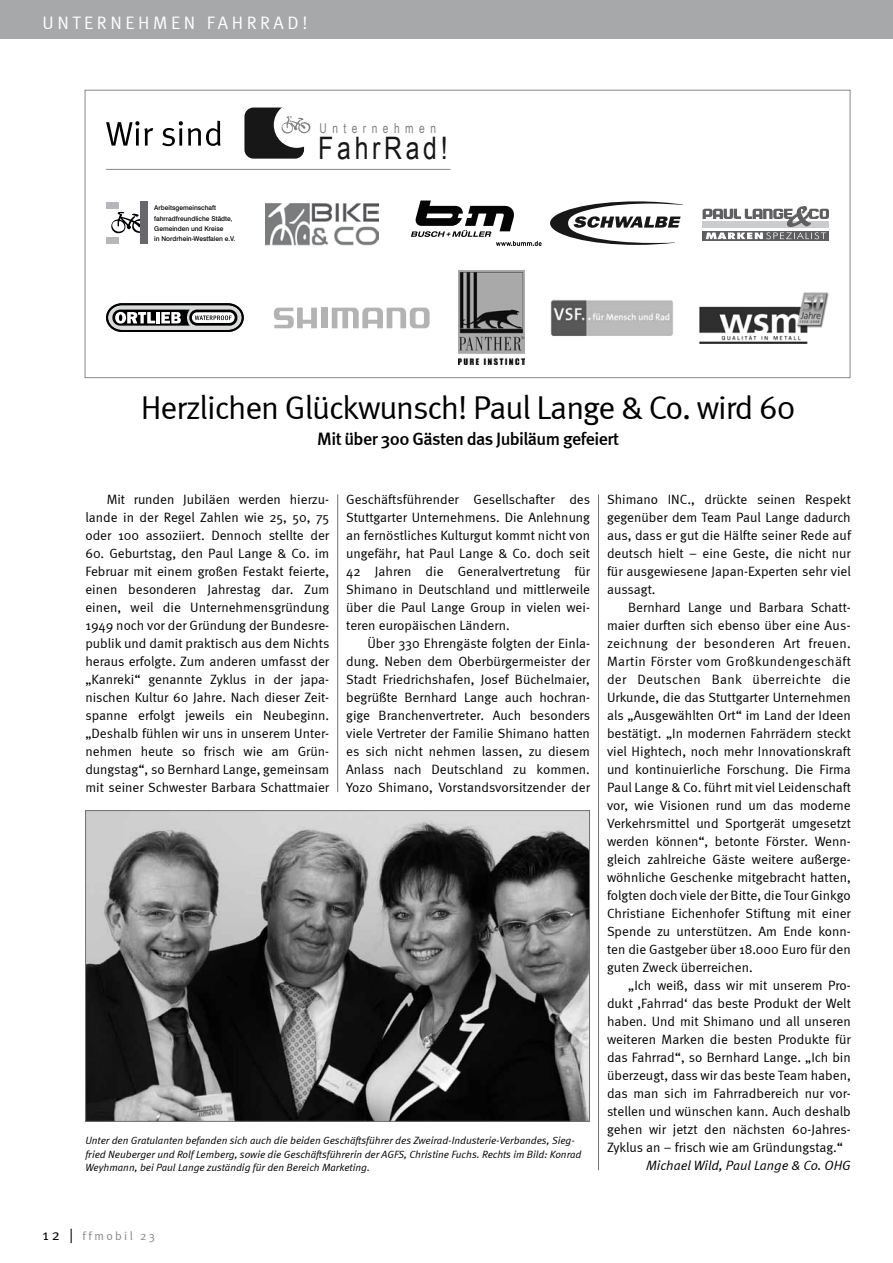
<style>
.page{position:relative;width:893px;height:1263px;background:#fff}
.page>*{position:absolute;margin:0;border:0;box-sizing:border-box;transform-origin:0 0}
.t1{font:33px "Meta Normal";letter-spacing:-.035em;color:#000}
.t2{font:31.05px "Arial";letter-spacing:.15em;color:#171717;scale:.8 1}
.t3{font:500 18px "Meta";letter-spacing:-.03em;color:#000}
.t4{font:18px "Meta Normal";letter-spacing:.2em;color:#fff}
.t5{font:13.65px "Arial Narrow";letter-spacing:.44em;color:#808080;scale:.91 1}
.t6{font:13.5px/18px "Meta Normal";color:#000;text-align:justify}
.t7{font:italic 13.5px "Meta Normal";color:#000}
.t8{font:12px "Meta Normal";letter-spacing:.195em;color:#87888a}
.t9{font:italic 10.5px/13.5px "Meta Normal";color:#000}
.t10{font:500 6.6px/10.4px "Swiss 721 BT";color:#000}
.s1{font-size:15px;color:#000}
</style>
<div class="page">
<div style="left:0;top:0;width:893px;height:38px;background:#a7a8aa"></div>
<svg style="left:106px;top:121px;width:115px;height:25px"></svg>
<img style="left:87px;top:812px;width:501px;height:308px">
<div style="left:85px;top:810px;width:505px;height:312px;border:1px solid #707172"></div>
<div style="left:244px;top:108px;width:60px;height:51px;background:#171717;border-radius:9px"></div>
<svg style="left:274px;top:107px;width:37px;height:41px"></svg>
<div style="left:106px;top:237px;width:13px;height:7px;background:#b5b7ba"></div>
<div style="left:106px;top:202px;width:13px;height:6px;background:#b5b7ba"></div>
<svg style="left:111px;top:212px;width:29px;height:21px"></svg>
<div style="left:140px;top:202px;width:8px;height:42px;background:#68676c"></div>
<svg style="left:411px;top:201px;width:131px;height:45px"></svg>
<svg style="left:106px;top:303px;width:138px;height:29px"></svg>
<img style="left:699px;top:292px;width:130px;height:52px">
<div style="left:321px;top:308px;width:6px;height:20px;background:#b3b3b3"></div>
<svg style="left:274px;top:308px;width:43px;height:20px"></svg>
<svg style="left:332px;top:308px;width:98px;height:20px"></svg>
<img style="left:265px;top:204px;width:114px;height:42px">
<img style="left:550px;top:299px;width:123px;height:37px">
<svg style="left:550px;top:201px;width:133px;height:44px"></svg>
<div style="left:703px;top:231px;width:126px;height:10px;background:#676769"></div>
<svg style="left:703px;top:206px;width:126px;height:33px"></svg>
<img style="left:458px;top:271px;width:66px;height:93px">
<hr style="left:106px;top:169px;width:345px;height:1px;background:#87888a">
<hr style="left:337px;top:494px;width:1px;height:298px;background:#707172">
<hr style="left:598px;top:494px;width:1px;height:676px;background:#707172">
<h3 class="t4" style="left:43px;top:13px;width:266px">Unte rne hme n Fahrrad!</h3>
<p class="t10" style="left:154px;top:203px;width:83px">Arbeitsgemeinschaft fahrradfreundliche Städte,<br>Gemeinden und Kreise<br>in Nordrhein-Westfalen e.V.</p>
<p class="t5" style="left:320px;top:119px;width:129px">Unternehmen</p>
<h2 class="t2" style="left:318px;top:128px;width:163px">FahrRad!</h2>
<h1 class="t1" style="left:141px;top:388px;width:656px">H erzlichen Glückwunsch! Paul Lange &amp; Co. wird 60</h1>
<h3 class="t3" style="left:317px;top:428px;width:304px">Mit über 300 Gästen das Jubiläum gefeiert</h3>
<p class="t6" style="left:85px;top:490px;width:246px;text-indent:21px">Mit runden Jubiläen werden hierzu&shy;lande in der Regel Zahlen wie 25, 50, 75 oder 100 assoziiert. Dennoch stellte der</p>
<p class="t6" style="left:85px;top:544px;width:246px">60. Geburtstag, den Paul Lange &amp; Co. im Februar mit einem großen Festakt feierte, einen besonderen Jahrestag dar. Zum einen, weil die Unternehmensgründung 1949 noch vor der Gründung der Bundesre&shy;publik und damit praktisch aus dem N ichts heraus erfolgte. Zum anderen umfasst der „Kanreki“ genannte Zyklus in der japa&shy;nischen Kultur 60 Jahre. Nach dieser Zeit&shy;spanne erfolgt jeweils ein Neubeginn. „Deshalb fühlen wir uns in unserem Unter&shy;nehmen heute so frisch wie am Grün&shy;dungstag“, so Bernhard Lange, gemeinsam mit seiner Schwester Barbara Schattmaier</p>
<p class="t6" style="left:346px;top:490px;width:246px">Geschäftsführender Gesellschafter des Stuttgarter Unternehmens. Die Anlehnung an fernöstliches Kulturgut kommt nicht von ungefähr, hat Paul Lange &amp; Co. doch seit 42 Jahren die Generalvertretung für Shimano in Deutschland und mittlerweile über die Paul Lange Group in vielen wei&shy;teren europäischen Ländern.</p>
<p class="t6" style="left:346px;top:634px;width:246px;text-indent:21px">Über 330 Ehrengäste folgten der Einla&shy;dung. Neben dem Oberbürgermeister der Stadt Friedrichshafen, Josef Büchelmaier, begrüßte Bernhard Lange auch hochran&shy;gige Branchenvertreter. Auch besonders viele Vertreter der Familie Shimano hatten es sich nicht nehmen lassen, zu diesem Anlass nach Deutschland zu kommen.<br>Yozo Shimano, Vorstandsvorsitzender der</p>
<p class="t9" style="left:85px;top:1134px;width:497px">Unter den Gratulanten befanden sich auch die beiden Geschäftsführer des Zweirad-Industerie-Verbandes, Sieg&shy;fried Neuberger und Rolf Lemberg, sowie die Geschäftsführerin der AGFS, Christine Fuchs. Rechts im Bild: Konrad<br>Weyhmann, bei Paul Lange zuständig für den Bereich Marketing.</p>
<p class="t6" style="left:607px;top:490px;width:246px">Shimano INC., drückte seinen Respekt gegenüber dem Team Paul Lange dadurch aus, dass er gut die Hälfte seiner Rede auf deutsch hielt – eine Geste, die nicht nur für ausgewiesene Japan-Experten sehr viel aussagt.</p>
<p class="t6" style="left:607px;top:598px;width:246px;text-indent:21px">Bernhard Lange und Barbara Schatt&shy;maier durften sich ebenso über eine Aus&shy;zeichnung der besonderen Art freuen.<br>Martin Förster vom Großkundengeschäft der Deutschen Bank überreichte die Urkunde, die das Stuttgarter Unternehmen als „Ausgewählten Ort“ im Land der I deen bestätigt. „I n modernen Fahrrädern steckt viel H ightech, noch mehr I nnovationskraft und kontinuierliche Forschung. Die Firma Paul Lange &amp; Co. führt mit viel Leidenschaft vor, wie Visionen rund um das moderne Verkehrsmittel und Sportgerät umgesetzt werden können“, betonte Förster. Wenn&shy;gleich zahlreiche Gäste weitere außerge&shy;wöhnliche Geschenke mitgebracht hatten, folgten doch viele der Bitte, die Tour Ginkgo Christiane Eichenhofer Stiftung mit einer Spende zu unterstützen. Am Ende konn&shy;ten die Gastgeber über 18.000 Euro für den guten Zweck überreichen.</p>
<p class="t6" style="left:607px;top:976px;width:246px;text-indent:21px">„I ch weiß, dass wir mit unserem Pro&shy;dukt ,Fahrrad‘ das beste Produkt der Welt haben. Und mit Shimano und all unseren weiteren Marken die besten Produkte für das Fahrrad“, so Bernhard Lange. „Ich bin überzeugt, dass wir das beste Team haben, das man sich im Fahrradbereich nur vor&shy;stellen und wünschen kann. Auch deshalb gehen wir jetzt den nächsten 60-Jahres-Zyklus an – frisch wie am Gründungstag.“</p>
<p class="t7" style="left:646px;top:1157px;width:206px">Michael Wild, Paul Lange &amp; Co. OHG</p>
<p class="t8" style="left:43px;top:1229px;width:114px"><span class="s1">12 |</span> ffmobil 23</p>
</div>
